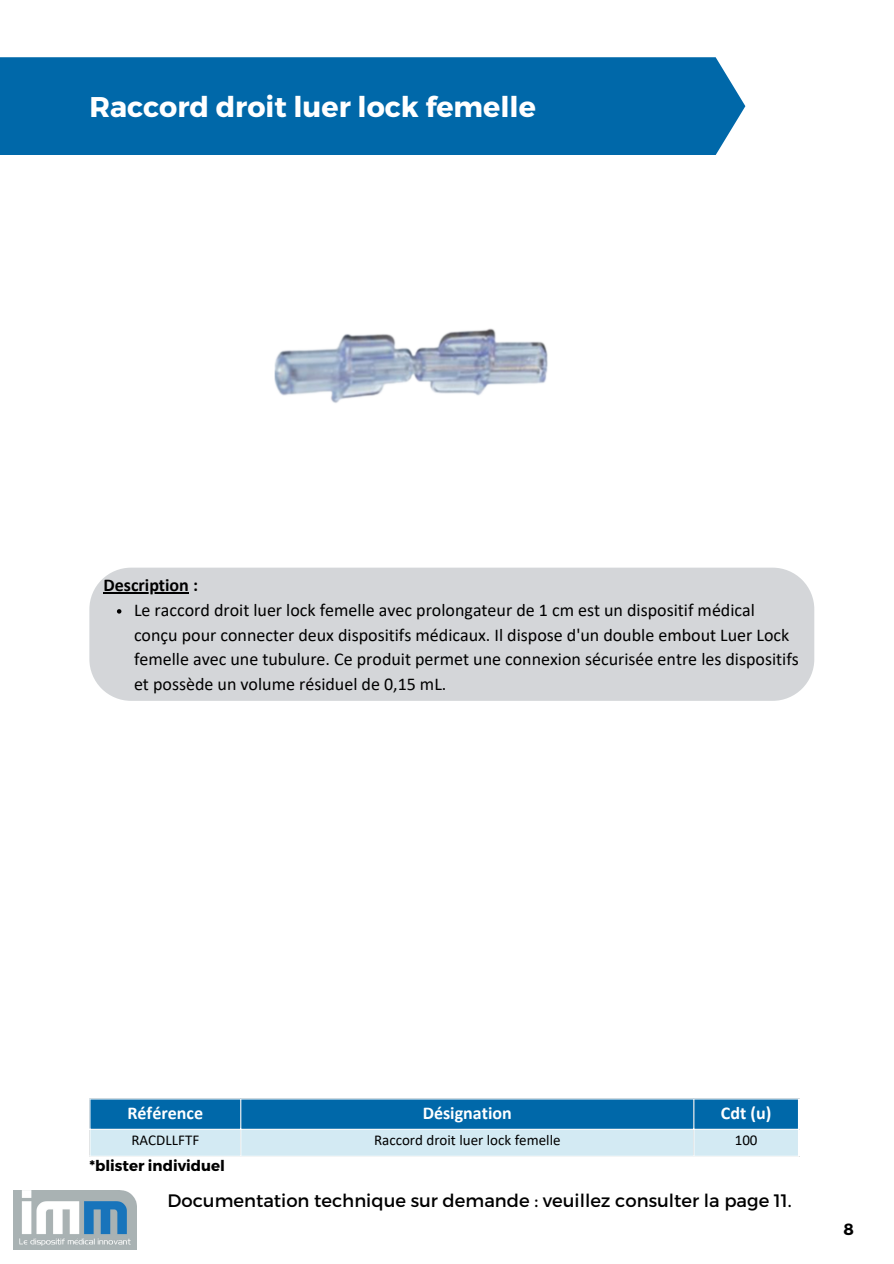
<style>
.page{position:relative;width:894px;height:1264px;background:#fff}
.page>*{position:absolute;margin:0;border:0;box-sizing:border-box;transform-origin:0 0}
.t1{font:700 28.5px "Montserrat";color:#fff}
.t2{font:18px/24.8px "Calibri";color:#000}
.t3{font:18px "Montserrat";color:#000}
.t4{font:700 18px "Calibri";color:#fff}
.t5{font:700 18px "Calibri";color:#000}
.t6{font:700 16.2px "Montserrat";color:#000}
.t7{font:15px "Calibri";color:#000}
.t8{font:700 15px "Montserrat";color:#000}
</style>
<div class="page">
<div style="left:89px;top:567px;width:725px;height:134px;background:#d4d6d9"></div>
<div style="left:0;top:57px;width:745px;height:98px;background:#0068a9"></div>
<img style="left:13px;top:1190px;width:124px;height:59px">
<img style="left:274px;top:328px;width:274px;height:75px">
<hr style="left:103px;top:592px;width:86px;height:1px;background:#000">
<svg style="left:117px;top:609px;width:4px;height:4px"></svg>
<svg style="left:90px;top:1099px;width:707px;height:56px;background:#67a7cd"></svg>
<hr style="left:240px;top:1099px;width:1px;height:56px;background:#fff">
<hr style="left:693px;top:1099px;width:1px;height:56px;background:#fff">
<hr style="left:89px;top:1128px;width:709px;height:1px;background:#fff">
<p class="t1" style="left:89px;top:88px;width:448px">Raccord droit luer lock femelle</p>
<h1 class="t5" style="left:103px;top:577px;width:96px">Description :</h1>
<p class="t2" style="left:134px;top:599px;width:666px">Le raccord droit luer lock femelle avec prolongateur de 1 cm est un dispositif médical conçu pour connecter deux dispositifs médicaux. Il dispose d'un double embout Luer Lock femelle avec une tubulure. Ce produit permet une connexion sécurisée entre les dispositifs et possède un volume résiduel de 0,15 mL.</p>
<p class="t4" style="left:127px;top:1105px;width:77px">Référence</p>
<p class="t4" style="left:422px;top:1105px;width:90px">Désignation</p>
<p class="t4" style="left:720px;top:1105px;width:52px">Cdt (u)</p>
<p class="t7" style="left:131px;top:1133px;width:69px">RACDLLFTF</p>
<p class="t7" style="left:374px;top:1133px;width:188px">Raccord droit luer lock femelle</p>
<p class="t7" style="left:734px;top:1133px;width:24px">100</p>
<h2 class="t8" style="left:89px;top:1155px;width:137px">*blister individuel</h2>
<p class="t3" style="left:167px;top:1188px;width:625px">Documentation technique sur demande : veuillez consulter la page 11.</p>
<p class="t6" style="left:843px;top:1218px;width:12px">8</p>
</div>
